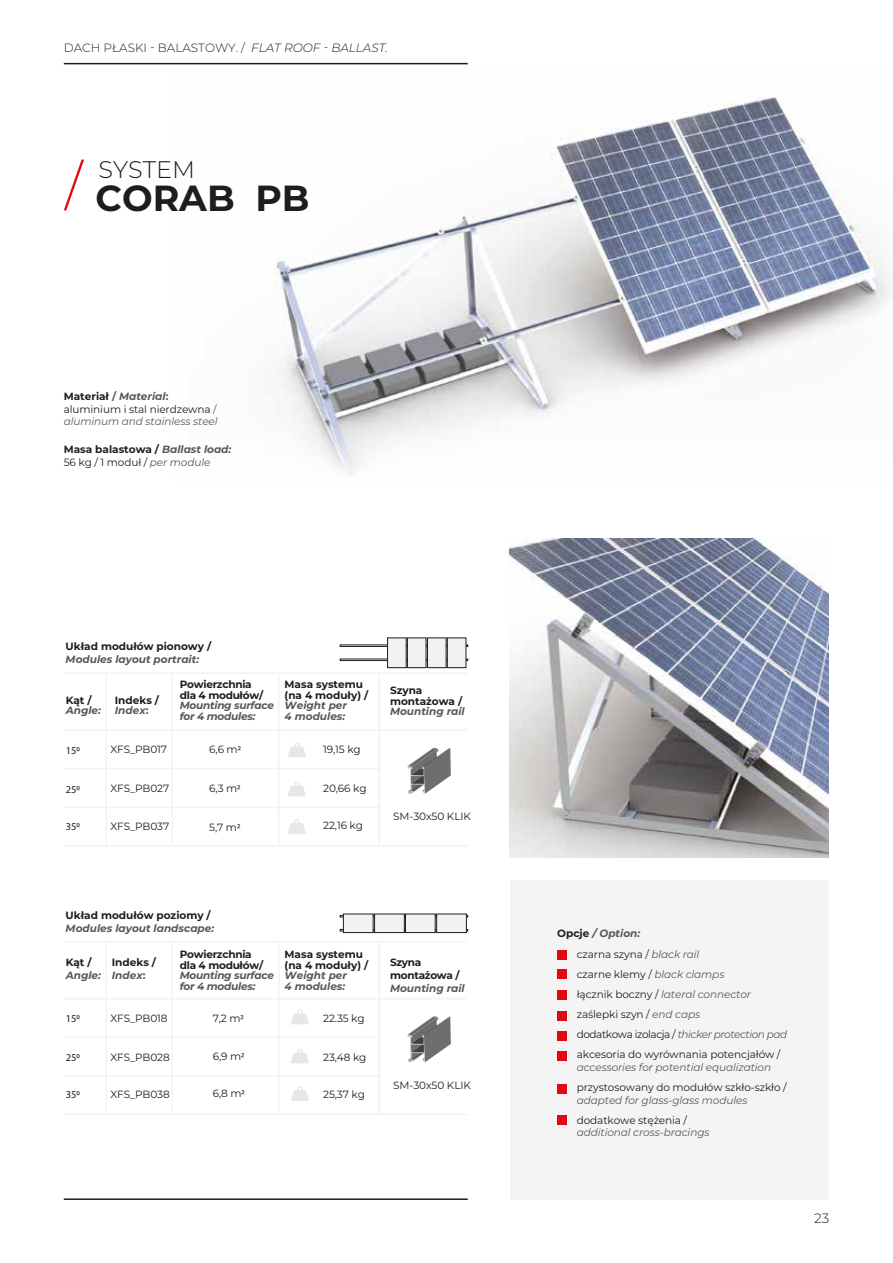
<style>
.page{position:relative;width:893px;height:1263px;background:#fff}
.page>*{position:absolute;margin:0;border:0;box-sizing:border-box;transform-origin:0 0}
.t1{font:700 36.3px "Montserrat";color:#1d1d1b}
.t2{font:300 24px "Montserrat";color:#1d1d1b}
.t3{font:300 13.5px "Montserrat";color:#1d1d1b}
.t4{font:300 12px "Montserrat";color:#1d1d1b}
.t5{font:10.5px/20.2px "Montserrat";letter-spacing:-.01em;color:#1d1d1b}
.t6{font:700 10.5px/10.5px "Montserrat";color:#1d1d1b}
.t7{font:italic 10.5px/12.6px "Montserrat";letter-spacing:-.01em;color:#575756}
.t8{font:italic 700 10.5px/10.5px "Montserrat";color:#575756}
.t9{font:700 10.5px/10.5px "Montserrat";letter-spacing:-.025em;color:#1d1d1b}
.t10{font:italic 700 10.5px/10.5px "Montserrat";letter-spacing:-.025em;color:#575756}
.t11{font:10.5px "Myriad Pro";color:#1d1d1b}
.s1{font-style:italic}
.s2{font-weight:700;font-style:normal;color:#1d1d1b}
.s3{font-weight:700;font-style:normal}
.s4{font-weight:700}
.s5{font-style:normal;color:#1d1d1b}
.s6{font-style:normal}
.s7{font-style:italic;color:#575756}
.s8{font-weight:400}
.s9{font-weight:400;font-style:italic;color:#575756}
.s10{color:#575756}
.s11{font-family:"Myriad Pro"}
.s12{font-weight:700;font-style:italic;color:#575756}
</style>
<div class="page">
<img style="left:274px;top:94px;width:619px;height:326px">
<hr style="left:64px;top:63px;width:404px;height:1px;background:#1d1d1b">
<hr style="left:64px;top:1198px;width:404px;height:2px;background:#1d1d1b">
<img style="left:510px;top:538px;width:319px;height:319px">
<hr style="left:64px;top:729px;width:403px;height:2px;background:#f2f2f2">
<hr style="left:64px;top:672px;width:403px;height:2px;background:#f2f2f2">
<svg style="left:408px;top:748px;width:43px;height:46px"></svg>
<hr style="left:172px;top:674px;width:1px;height:172px;background:#f2f2f2">
<hr style="left:278px;top:674px;width:2px;height:172px;background:#f2f2f2">
<hr style="left:106px;top:674px;width:1px;height:172px;background:#f2f2f2">
<hr style="left:379px;top:674px;width:1px;height:172px;background:#f2f2f2">
<hr style="left:64px;top:845px;width:404px;height:2px;background:#f2f2f2">
<hr style="left:64px;top:1114px;width:403px;height:1px;background:#f2f2f2">
<hr style="left:64px;top:998px;width:402px;height:1px;background:#f2f2f2">
<hr style="left:64px;top:941px;width:403px;height:1px;background:#f2f2f2">
<svg style="left:288px;top:819px;width:18px;height:15px"></svg>
<svg style="left:288px;top:782px;width:18px;height:14px"></svg>
<svg style="left:288px;top:743px;width:18px;height:14px"></svg>
<hr style="left:64px;top:768px;width:315px;height:1px;background:#f2f2f2">
<hr style="left:64px;top:806px;width:315px;height:2px;background:#f2f2f2">
<svg style="left:408px;top:1016px;width:43px;height:46px"></svg>
<hr style="left:172px;top:943px;width:1px;height:171px;background:#f2f2f2">
<hr style="left:278px;top:943px;width:2px;height:171px;background:#f2f2f2">
<hr style="left:106px;top:943px;width:1px;height:171px;background:#f2f2f2">
<hr style="left:379px;top:943px;width:1px;height:171px;background:#f2f2f2">
<hr style="left:64px;top:1036px;width:315px;height:2px;background:#f2f2f2">
<hr style="left:64px;top:1075px;width:315px;height:1px;background:#f2f2f2">
<svg style="left:291px;top:1086px;width:18px;height:15px"></svg>
<svg style="left:291px;top:1049px;width:18px;height:14px"></svg>
<svg style="left:291px;top:1010px;width:18px;height:14px"></svg>
<div style="left:340px;top:659px;width:128px;height:2px;border:1px solid #1d1d1b"></div>
<div style="left:340px;top:644px;width:128px;height:3px;border:1px solid #1d1d1b"></div>
<div style="left:427px;top:637px;width:19px;height:31px;background:#f2f2f2;border:1px solid #1d1d1b"></div>
<div style="left:447px;top:638px;width:19px;height:30px;background:#f2f2f2"></div>
<div style="left:388px;top:638px;width:18px;height:30px;background:#f2f2f2"></div>
<div style="left:407px;top:638px;width:19px;height:30px;background:#f2f2f2"></div>
<div style="left:447px;top:637px;width:19px;height:31px;border:1px solid #1d1d1b"></div>
<div style="left:387px;top:637px;width:20px;height:31px;border:1px solid #1d1d1b"></div>
<div style="left:407px;top:637px;width:19px;height:31px;border:1px solid #1d1d1b"></div>
<div style="left:340px;top:929px;width:128px;height:2px;border:1px solid #1d1d1b"></div>
<div style="left:340px;top:915px;width:128px;height:2px;border:1px solid #1d1d1b"></div>
<div style="left:405px;top:914px;width:31px;height:19px;background:#f2f2f2;border:1px solid #1d1d1b"></div>
<div style="left:437px;top:914px;width:29px;height:18px;background:#f2f2f2"></div>
<div style="left:343px;top:914px;width:30px;height:18px;background:#f2f2f2"></div>
<div style="left:375px;top:914px;width:29px;height:18px;background:#f2f2f2"></div>
<div style="left:436px;top:914px;width:31px;height:19px;border:1px solid #1d1d1b"></div>
<div style="left:343px;top:914px;width:30px;height:19px;border:1px solid #1d1d1b"></div>
<div style="left:374px;top:914px;width:31px;height:19px;border:1px solid #1d1d1b"></div>
<div style="left:510px;top:880px;width:319px;height:319px;background:#f4f4f4"></div>
<div style="left:557px;top:950px;width:9px;height:9px;background:#e30613"></div>
<div style="left:557px;top:970px;width:9px;height:9px;background:#e30613"></div>
<div style="left:557px;top:990px;width:9px;height:9px;background:#e30613"></div>
<div style="left:557px;top:1032px;width:9px;height:9px;background:#e30613"></div>
<div style="left:557px;top:1051px;width:9px;height:9px;background:#e30613"></div>
<div style="left:557px;top:1084px;width:9px;height:9px;background:#e30613"></div>
<div style="left:557px;top:1115px;width:9px;height:9px;background:#e30613"></div>
<div style="left:557px;top:1011px;width:9px;height:9px;background:#e30613"></div>
<p class="t4" style="left:64px;top:40px;width:326px">DACH PŁASKI - BALASTOWY. / <span class="s1">FLAT ROOF - BALLAST.</span></p>
<h1 class="t1" style="left:65px;top:172px;width:246px"><sup>/</sup> CORAB PB</h1>
<h2 class="t2" style="left:98px;top:153px;width:98px">SYSTEM</h2>
<p class="t7" style="left:64px;top:390px;width:155px"><span class="s2">Materiał</span> <span class="s3">/</span> <span class="s4">Material</span><span class="s3">: </span><span class="s5">aluminium i stal nierdzewna</span> <span class="s6">/ </span>aluminum and stainless steel</p>
<p class="t6" style="left:64px;top:442px;width:169px;line-height:12.6px">Masa balastowa / <span class="s7">Ballast load:<br></span><span class="s8">56 kg / 1 moduł /</span> <span class="s9">per module</span></p>
<p class="t6" style="left:66px;top:641px;width:147px">Układ modułów pionowy /</p>
<p class="t8" style="left:66px;top:653px;width:135px">Modules layout portrait:</p>
<p class="t6" style="left:66px;top:694px;width:27px">Kąt /</p>
<p class="t8" style="left:66px;top:705px;width:37px">Angle:</p>
<p class="t6" style="left:115px;top:694px;width:46px">Indeks /<br><span class="s7">Index</span><span class="s10">:</span></p>
<p class="t11" style="left:66px;top:744px;width:16px">150</p>
<p class="t11" style="left:66px;top:783px;width:16px">250</p>
<p class="t11" style="left:66px;top:820px;width:16px">350</p>
<p class="t5" style="left:110px;top:739px;width:58px">XFS_PB017</p>
<p class="t5" style="left:110px;top:778px;width:60px">XFS_PB027</p>
<p class="t5" style="left:110px;top:816px;width:60px">XFS_PB037</p>
<p class="t9" style="left:180px;top:679px;width:85px">Powierzchnia dla 4 modułów/</p>
<p class="t10" style="left:180px;top:700px;width:96px">Mounting surface for 4 modules:</p>
<p class="t5" style="left:209px;top:739px;width:33px">6,6 m<span class="s11">2</span></p>
<p class="t5" style="left:209px;top:778px;width:33px">6,3 m<span class="s11">2</span></p>
<p class="t5" style="left:209px;top:817px;width:32px">5,7 m<span class="s11">2</span></p>
<p class="t6" style="left:285px;top:679px;width:85px">Masa systemu (na 4 moduły) /</p>
<p class="t8" style="left:285px;top:700px;width:64px">Weight per<br>4 modules:</p>
<p class="t5" style="left:323px;top:739px;width:39px">19,15 kg</p>
<p class="t5" style="left:323px;top:778px;width:45px">20,66 kg</p>
<p class="t5" style="left:323px;top:815px;width:41px">22,16 kg</p>
<p class="t6" style="left:390px;top:685px;width:74px">Szyna montażowa /</p>
<p class="t8" style="left:390px;top:706px;width:76px">Mounting rail</p>
<p class="t5" style="left:393px;top:806px;width:79px">SM-30x50 KLIK</p>
<p class="t6" style="left:66px;top:909px;width:147px">Układ modułów poziomy /</p>
<p class="t8" style="left:66px;top:922px;width:150px">Modules layout landscape:</p>
<p class="t6" style="left:112px;top:956px;width:46px;line-height:12.6px">Indeks /<br><span class="s7">Index</span><span class="s10">:</span></p>
<p class="t9" style="left:180px;top:949px;width:85px">Powierzchnia dla 4 modułów/</p>
<p class="t10" style="left:180px;top:970px;width:96px">Mounting surface for 4 modules:</p>
<p class="t6" style="left:66px;top:957px;width:27px">Kąt /</p>
<p class="t8" style="left:66px;top:969px;width:37px">Angle:</p>
<p class="t11" style="left:66px;top:1012px;width:16px">150</p>
<p class="t11" style="left:66px;top:1051px;width:16px">250</p>
<p class="t11" style="left:66px;top:1088px;width:16px">350</p>
<p class="t5" style="left:110px;top:1008px;width:59px">XFS_PB018</p>
<p class="t5" style="left:110px;top:1047px;width:61px">XFS_PB028</p>
<p class="t5" style="left:110px;top:1084px;width:61px">XFS_PB038</p>
<p class="t5" style="left:213px;top:1008px;width:33px">7,2 m<span class="s11">2</span></p>
<p class="t5" style="left:213px;top:1045px;width:33px">6,9 m<span class="s11">2</span></p>
<p class="t5" style="left:213px;top:1083px;width:33px">6,8 m<span class="s11">2</span></p>
<p class="t6" style="left:285px;top:949px;width:85px">Masa systemu (na 4 moduły) /</p>
<p class="t8" style="left:285px;top:970px;width:64px">Weight per<br>4 modules:</p>
<p class="t5" style="left:323px;top:1008px;width:43px">22.35 kg</p>
<p class="t5" style="left:323px;top:1047px;width:45px">23,48 kg</p>
<p class="t5" style="left:323px;top:1084px;width:43px">25,37 kg</p>
<p class="t9" style="left:390px;top:956px;width:71px;line-height:12.6px">Szyna montażowa /</p>
<p class="t8" style="left:390px;top:982px;width:76px">Mounting rail</p>
<p class="t5" style="left:393px;top:1074px;width:79px">SM-30x50 KLIK</p>
<p class="t5" style="left:577px;top:923px;width:212px;text-indent:-19px"><span class="s4">Opcje</span> <span class="s12">/ Option:<br></span>czarna szyna / <span class="s7">black rail<br></span>czarne klemy / <span class="s7">black clamps<br></span>łącznik boczny / <span class="s7">lateral connector </span>zaślepki szyn / <span class="s7">end caps<br></span>dodatkowa izolacja / <span class="s7">thicker protection pad </span>akcesoria do wyrównania potencjałów /</p>
<p class="t7" style="left:577px;top:1061px;width:196px">accessories for potential equalization</p>
<p class="t5" style="left:577px;top:1077px;width:211px">przystosowany do modułów szkło-szkło /</p>
<p class="t7" style="left:577px;top:1093px;width:172px">adapted for glass-glass modules</p>
<p class="t5" style="left:577px;top:1110px;width:112px">dodatkowe stężenia /</p>
<p class="t7" style="left:577px;top:1126px;width:134px">additional cross-bracings</p>
<p class="t3" style="left:814px;top:1209px;width:17px">23</p>
</div>
